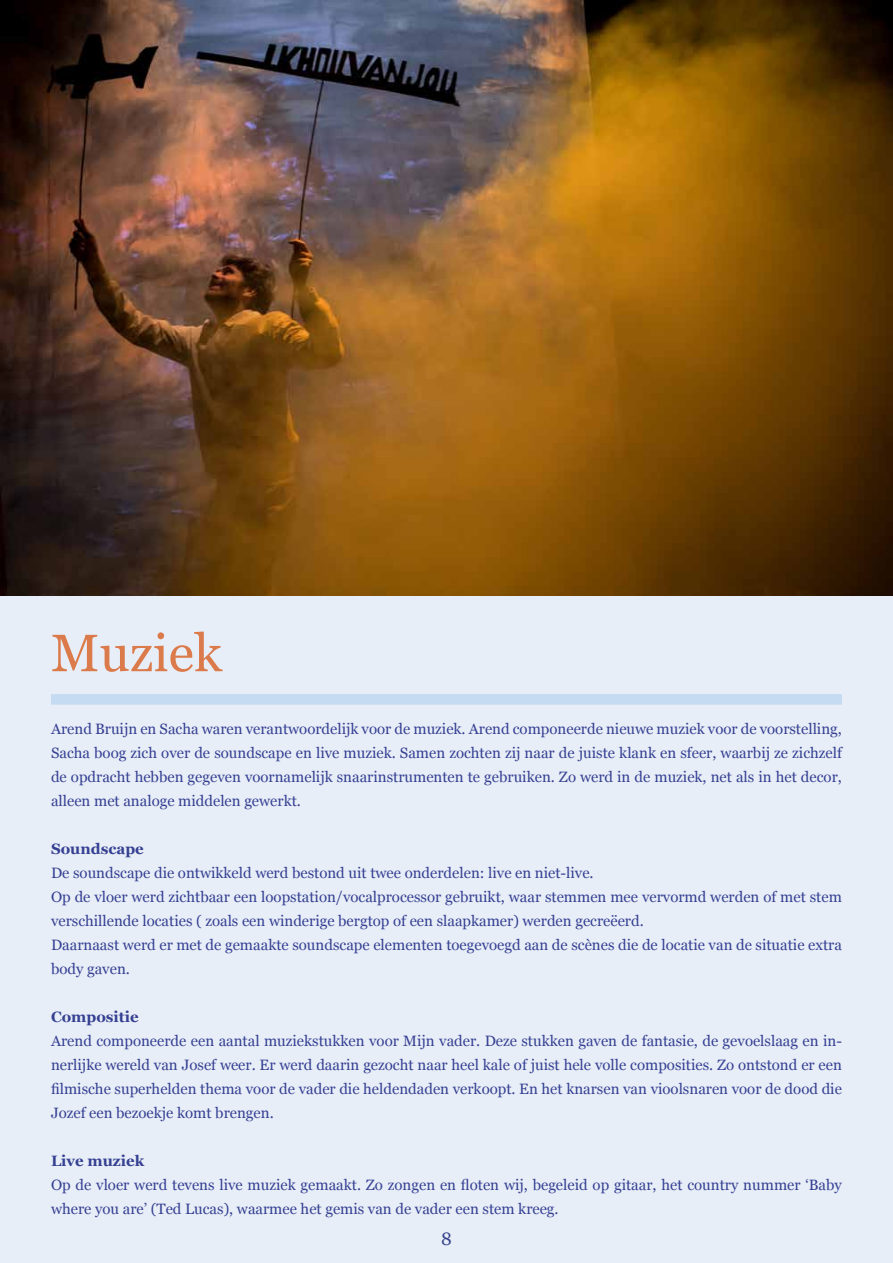
<style>
.page{position:relative;width:893px;height:1263px;background:#e8eef7}
.page>*{position:absolute;margin:0;border:0;box-sizing:border-box;transform-origin:0 0}
.t1{font:52.5px "Georgia";color:#db7b4b}
.t2{font:18px "Georgia";color:#37428e}
.t3{font:15px/24px "Georgia";color:#354093;text-align:justify}
.t4{font:700 15px "Georgia";color:#354093}
</style>
<div class="page">
<div style="left:51px;top:694px;width:791px;height:11px;background:#c4dbf2"></div>
<img style="left:0;top:0;width:893px;height:596px">
<h1 class="t1" style="left:51px;top:615px;width:173px">Muziek</h1>
<p class="t3" style="left:51px;top:716px;width:792px">Arend Bruijn en Sacha waren verantwoordelijk voor de muziek. Arend componeerde nieuwe muziek voor de voorstelling, Sacha boog zich over de soundscape en live muziek. Samen zochten zij naar de juiste klank en sfeer, waarbij ze zichzelf de opdracht hebben gegeven voornamelijk snaarinstrumenten te gebruiken. Zo werd in de muziek, net als in het decor, alleen met analoge middelen gewerkt.</p>
<p class="t4" style="left:51px;top:837px;width:94px">Soundscape</p>
<p class="t3" style="left:51px;top:860px;width:792px;text-align:left">De soundscape die ontwikkeld werd bestond uit twee onderdelen: live en niet-live.<br>Op de vloer werd zichtbaar een loopstation/vocalprocessor gebruikt, waar stemmen mee vervormd werden of met stem verschillende locaties ( zoals een winderige bergtop of een slaapkamer) werden gecreëerd.<br>Daarnaast werd er met de gemaakte soundscape elementen toegevoegd aan de scènes die de locatie van de situatie extra body gaven.</p>
<p class="t4" style="left:51px;top:1005px;width:89px">Compositie</p>
<p class="t3" style="left:51px;top:1028px;width:792px">Arend componeerde een aantal muziekstukken voor Mijn vader. Deze stukken gaven de fantasie, de gevoelslaag en in&shy;nerlijke wereld van Josef weer. Er werd daarin gezocht naar heel kale of juist hele volle composities. Zo ontstond er een filmische superhelden thema voor de vader die heldendaden verkoopt. En het knarsen van vioolsnaren voor de dood die Jozef een bezoekje komt brengen.</p>
<p class="t4" style="left:51px;top:1149px;width:95px">Live muziek</p>
<p class="t3" style="left:51px;top:1172px;width:792px">Op de vloer werd tevens live muziek gemaakt. Zo zongen en floten wij, begeleid op gitaar, het country nummer ‘Baby where you are’ (Ted Lucas), waarmee het gemis van de vader een stem kreeg.</p>
<p class="t2" style="left:441px;top:1225px;width:12px">8</p>
</div>
